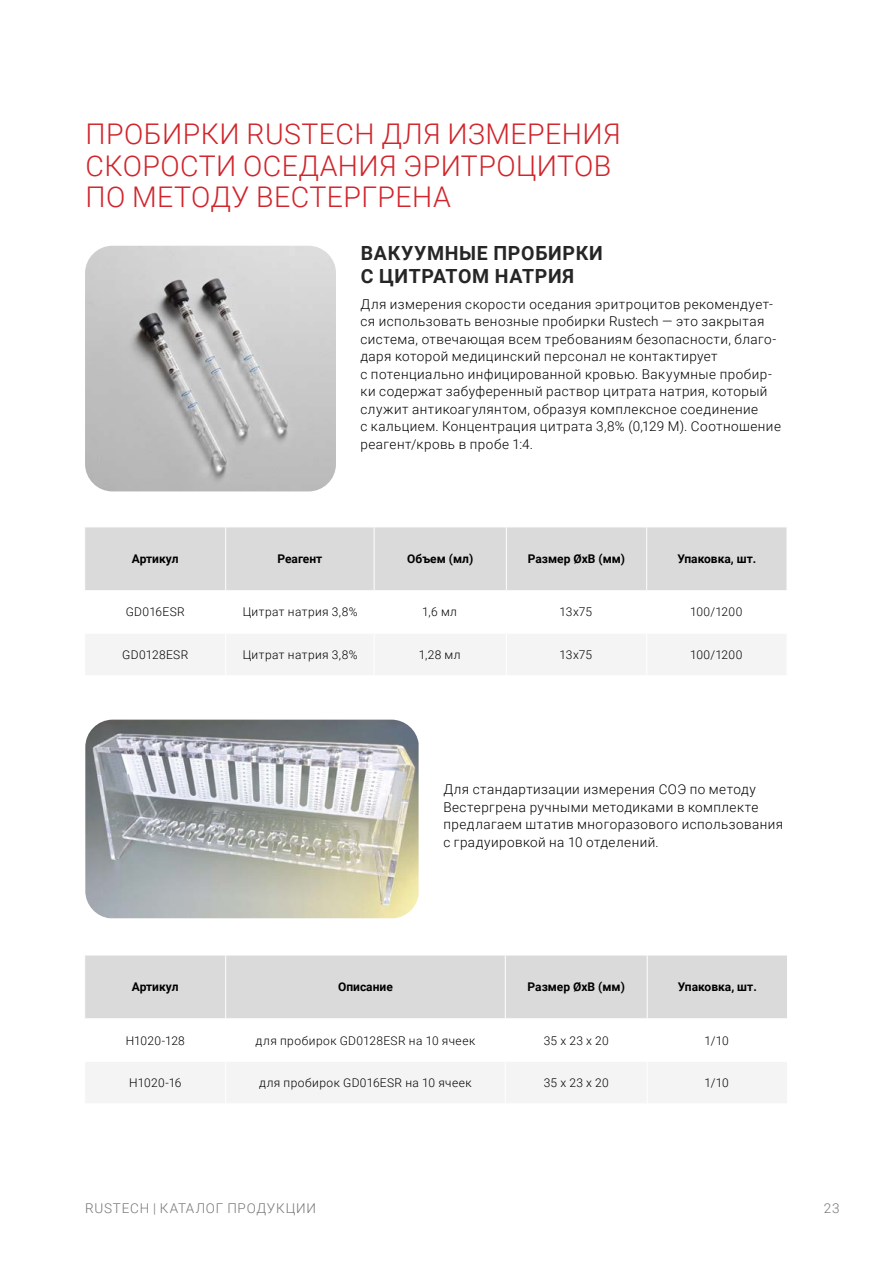
<style>
.page{position:relative;width:893px;height:1263px;background:#fff}
.page>*{position:absolute;margin:0;border:0;box-sizing:border-box;transform-origin:0 0}
.t1{font:300 28.5px/31.5px "Roboto";letter-spacing:.015em;color:#d1242b}
.t2{font:700 19.5px/22.5px "Roboto";letter-spacing:.035em;color:#252625}
.t3{font:300 13.5px/17.5px "Roboto";letter-spacing:.035em;color:#000}
.t4{font:300 13.5px "Roboto";letter-spacing:.06em;color:#767675}
.t5{font:300 12px "Roboto";letter-spacing:.03em;color:#000}
.t6{font:700 12px "Roboto";color:#000}
</style>
<div class="page">
<img style="left:85px;top:246px;width:251px;height:245px">
<img style="left:85px;top:720px;width:334px;height:198px">
<div style="left:85px;top:527px;width:702px;height:63px;background:#dadada"></div>
<div style="left:86px;top:634px;width:700px;height:41px;background:#f4f4f4"></div>
<hr style="left:225px;top:634px;width:1px;height:41px;background:#fff">
<hr style="left:374px;top:634px;width:1px;height:41px;background:#fff">
<hr style="left:506px;top:634px;width:1px;height:41px;background:#fff">
<hr style="left:646px;top:634px;width:1px;height:41px;background:#fff">
<hr style="left:225px;top:527px;width:1px;height:63px;background:#fff">
<hr style="left:374px;top:527px;width:1px;height:63px;background:#fff">
<hr style="left:506px;top:527px;width:1px;height:63px;background:#fff">
<hr style="left:646px;top:527px;width:1px;height:63px;background:#fff">
<div style="left:85px;top:956px;width:702px;height:62px;background:#dadada"></div>
<div style="left:86px;top:1062px;width:701px;height:41px;background:#f4f4f4"></div>
<hr style="left:225px;top:1062px;width:1px;height:41px;background:#fff">
<hr style="left:505px;top:1062px;width:1px;height:41px;background:#fff">
<hr style="left:647px;top:1062px;width:1px;height:41px;background:#fff">
<hr style="left:225px;top:955px;width:1px;height:63px;background:#fff">
<hr style="left:505px;top:955px;width:1px;height:63px;background:#fff">
<hr style="left:647px;top:955px;width:1px;height:63px;background:#fff">
<h1 class="t1" style="left:86px;top:117px;width:536px">ПРОБИРКИ RUSTECH ДЛЯ ИЗМЕРЕНИЯ<br>СКОРОСТИ ОСЕДАНИЯ ЭРИТРОЦИТОВ<br>ПО МЕТОДУ ВЕСТЕРГРЕНА</h1>
<h2 class="t2" style="left:361px;top:241px;width:243px">ВАКУУМНЫЕ ПРОБИРКИ<br>С ЦИТРАТОМ НАТРИЯ</h2>
<p class="t3" style="left:360px;top:294px;width:422px">Для измерения скорости оседания эритроцитов рекомендует&shy;ся использовать венозные пробирки Rustech — это закрытая система, отвечающая всем требованиям безопасности, благо&shy;даря которой медицинский персонал не контактирует<br>с потенциально инфицированной кровью. Вакуумные пробир&shy;ки содержат забуференный раствор цитрата натрия, который служит антикоагулянтом, образуя комплексное соединение<br>с кальцием. Концентрация цитрата 3,8% (0,129 М). Соотношение реагент/кровь в пробе 1:4.</p>
<p class="t6" style="left:132px;top:551px;width:48px">Артикул</p>
<p class="t6" style="left:277px;top:551px;width:46px">Реагент</p>
<p class="t6" style="left:407px;top:551px;width:67px">Объем (мл)</p>
<p class="t6" style="left:528px;top:551px;width:99px">Размер ØxB (мм)</p>
<p class="t6" style="left:677px;top:551px;width:80px">Упаковка, шт.</p>
<p class="t5" style="left:126px;top:604px;width:61px">GD016ESR</p>
<p class="t5" style="left:243px;top:604px;width:116px">Цитрат натрия 3,8%</p>
<p class="t5" style="left:422px;top:604px;width:36px">1,6 мл</p>
<p class="t5" style="left:560px;top:604px;width:34px">13х75</p>
<p class="t5" style="left:690px;top:604px;width:54px">100/1200</p>
<p class="t5" style="left:122px;top:646px;width:68px">GD0128ESR</p>
<p class="t5" style="left:243px;top:646px;width:116px">Цитрат натрия 3,8%</p>
<p class="t5" style="left:419px;top:646px;width:43px">1,28 мл</p>
<p class="t5" style="left:560px;top:646px;width:34px">13х75</p>
<p class="t5" style="left:690px;top:646px;width:54px">100/1200</p>
<p class="t3" style="left:443px;top:780px;width:341px">Для стандартизации измерения СОЭ по методу Вестергрена ручными методиками в комплекте предлагаем штатив многоразового использования с градуировкой на 10 отделений.</p>
<p class="t6" style="left:132px;top:979px;width:48px">Артикул</p>
<p class="t6" style="left:338px;top:979px;width:56px">Описание</p>
<p class="t6" style="left:528px;top:979px;width:99px">Размер ØxB (мм)</p>
<p class="t6" style="left:678px;top:979px;width:80px">Упаковка, шт.</p>
<p class="t5" style="left:126px;top:1032px;width:61px">H1020-128</p>
<p class="t5" style="left:256px;top:1032px;width:221px">для пробирок GD0128ESR на 10 ячеек</p>
<p class="t5" style="left:544px;top:1032px;width:66px">35 x 23 x 20</p>
<p class="t5" style="left:704px;top:1032px;width:26px">1/10</p>
<p class="t5" style="left:129px;top:1074px;width:54px">H1020-16</p>
<p class="t5" style="left:259px;top:1074px;width:214px">для пробирок GD016ESR на 10 ячеек</p>
<p class="t5" style="left:544px;top:1074px;width:66px">35 x 23 x 20</p>
<p class="t5" style="left:704px;top:1074px;width:26px">1/10</p>
<p class="t4" style="left:85px;top:1198px;width:232px">RUSTECH | КАТАЛОГ ПРОДУКЦИИ</p>
<p class="t4" style="left:824px;top:1198px;width:17px">23</p>
</div>
